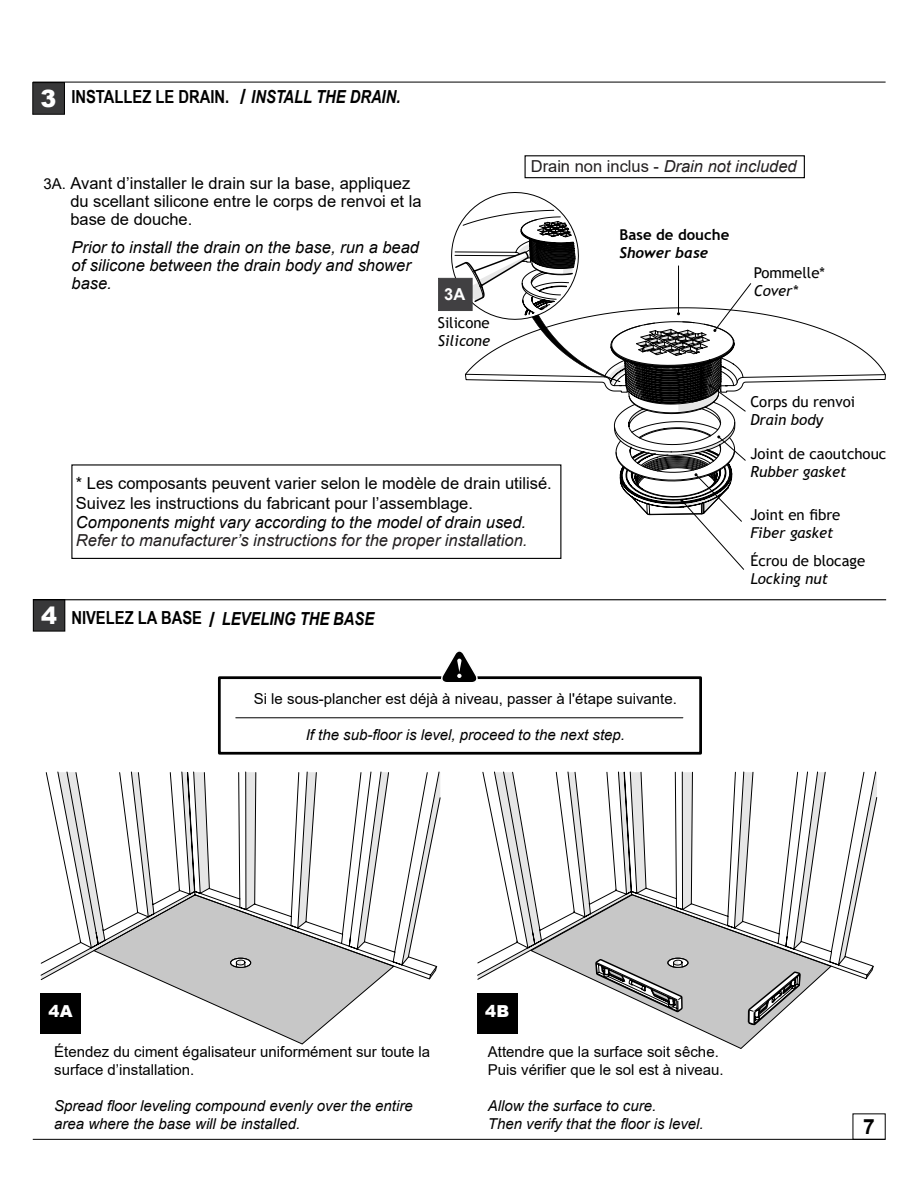
<style>
.page{position:relative;width:918px;height:1188px;background:#fff}
.page>*{position:absolute;margin:0;border:0;box-sizing:border-box;transform-origin:0 0}
.t1{font:900 23.85px "Arial";color:#fff}
.t2{font:700 21px "Arial";color:#000}
.t3{font:italic 700 18px "Arial Narrow";color:#000}
.t4{font:700 18px "Arial Narrow";color:#000}
.t5{font:16.5px/18px "Arial";color:#000}
.t6{font:italic 16.5px/18px "Arial";color:#000}
.t7{font:italic 16.5px "Arial";color:#231f20}
.t8{font:900 16.5px "Arial";color:#fff}
.t9{font:700 16.5px "Arial";color:#fff}
.t10{font:15px/18px "Arial";color:#000}
.t11{font:italic 15px/18px "Arial";color:#000}
.t12{font:15px "Trebuchet MS";color:#000}
.t13{font:italic 15px "Trebuchet MS";color:#000}
.t14{font:700 15px "Trebuchet MS";color:#000}
.t15{font:italic 700 15px "Trebuchet";color:#000}
.s1{font-style:normal}
.s2{font-family:"Arial";font-style:normal;font-size:21px}
.s3{font-size:15px}
</style>
<div class="page">
<hr style="left:33px;top:1139px;width:852px;height:1px;background:#000">
<hr style="left:33px;top:82px;width:853px;height:1px;background:#000">
<div style="left:33px;top:83px;width:31px;height:31px;background:#383839"></div>
<div style="left:32px;top:82px;width:33px;height:33px;border:1px solid #000"></div>
<div style="left:33px;top:600px;width:32px;height:31px;background:#383839"></div>
<div style="left:33px;top:599px;width:32px;height:32px;border:1px solid #000"></div>
<hr style="left:33px;top:599px;width:853px;height:1px;background:#000">
<div style="left:525px;top:155px;width:280px;height:23px;border:1px solid #000"></div>
<div style="left:71px;top:464px;width:490px;height:95px;border:1px solid #000"></div>
<div style="left:438px;top:278px;width:34px;height:33px;background:#414042"></div>
<svg style="left:451px;top:192px;width:435px;height:378px"></svg>
<div style="left:40px;top:993px;width:41px;height:41px;background:#000"></div>
<div style="left:477px;top:993px;width:41px;height:41px;background:#000"></div>
<div style="left:218px;top:676px;width:484px;height:79px;border:3px solid #000"></div>
<svg style="left:440px;top:651px;width:40px;height:31px"></svg>
<hr style="left:236px;top:718px;width:447px;height:1px;background:#000">
<svg style="left:160px;top:981px;width:217px;height:64px"></svg>
<svg style="left:477px;top:771px;width:400px;height:209px"></svg>
<svg style="left:40px;top:771px;width:400px;height:209px"></svg>
<svg style="left:231px;top:958px;width:20px;height:9px"></svg>
<svg style="left:478px;top:772px;width:348px;height:267px"></svg>
<div style="left:668px;top:958px;width:20px;height:10px;border:1px solid #000;border-radius:50%"></div>
<svg style="left:235px;top:960px;width:11px;height:8px"></svg>
<div style="left:230px;top:958px;width:21px;height:10px;border:1px solid #000;border-radius:50%"></div>
<h1 class="t1" style="left:41px;top:81px;width:17px">3</h1>
<p class="t4" style="left:71px;top:83px;width:25px">INSTALL</p>
<p class="t4" style="left:133px;top:83px;width:56px">EZ LE DRAI</p>
<p class="t3" style="left:215px;top:83px;width:52px"><span class="s1">N.</span> <span class="s2">/</span> INSTALL</p>
<p class="t3" style="left:316px;top:83px;width:44px">THE DRAIN</p>
<p class="t3" style="left:396px;top:83px;width:6px">.</p>
<p class="t5" style="left:70px;top:174px;width:353px;text-indent:-27px"><span class="s3">3A.</span> Avant d’installer le drain sur la base, appliquez du scellant silicone entre le corps de renvoi et la base de douche.</p>
<p class="t6" style="left:72px;top:239px;width:349px">Prior to install the drain on the base, run a bead of silicone between the drain body and shower base.</p>
<p class="t9" style="left:444px;top:282px;width:23px">3A</p>
<p class="t12" style="left:438px;top:314px;width:54px">Silicone</p>
<p class="t13" style="left:438px;top:332px;width:54px">Silicone</p>
<p class="t7" style="left:531px;top:155px;width:267px"><span class="s1">Drain non inclus -</span> Drain not included</p>
<p class="t14" style="left:620px;top:225px;width:111px">Base de douche</p>
<p class="t15" style="left:620px;top:243px;width:90px">Shower base</p>
<p class="t12" style="left:754px;top:263px;width:73px">Pommelle*</p>
<p class="t13" style="left:754px;top:281px;width:46px">Cover*</p>
<p class="t12" style="left:750px;top:392px;width:106px">Corps du renvoi</p>
<p class="t13" style="left:750px;top:410px;width:75px">Drain body</p>
<p class="t5" style="left:76px;top:473px;width:477px;line-height:19.8px">* Les composants peuvent varier selon le modèle de drain utilisé.<br>Suivez les instructions du fabricant pour l’assemblage.</p>
<p class="t6" style="left:76px;top:514px;width:452px">Components might vary according to the model of drain used.</p>
<p class="t7" style="left:76px;top:530px;width:453px">Refer to manufacturer’s instructions for the proper installation.</p>
<h1 class="t1" style="left:41px;top:598px;width:17px">4</h1>
<p class="t3" style="left:71px;top:605px;width:304px"><span class="s1">NIVELEZ LA BASE</span> <span class="s2">/</span> LEVELING THE BASE</p>
<p class="t10" style="left:254px;top:690px;width:425px">Si le sous-plancher est déjà à niveau, passer à l'étape suivante.</p>
<p class="t11" style="left:306px;top:726px;width:321px">If the sub-floor is level, proceed to the next step.</p>
<p class="t12" style="left:750px;top:444px;width:137px">Joint de caoutchouc</p>
<p class="t13" style="left:750px;top:462px;width:98px">Rubber gasket</p>
<p class="t12" style="left:750px;top:505px;width:92px">Joint en fibre</p>
<p class="t13" style="left:750px;top:524px;width:85px">Fiber gasket</p>
<p class="t12" style="left:750px;top:552px;width:116px">Écrou de blocage</p>
<p class="t13" style="left:750px;top:570px;width:79px">Locking nut</p>
<p class="t8" style="left:49px;top:999px;width:26px">4A</p>
<p class="t8" style="left:485px;top:999px;width:26px">4b</p>
<p class="t10" style="left:488px;top:1042px;width:237px">Attendre que la surface soit sêche.<br>Puis vérifier que le sol est à niveau.</p>
<p class="t11" style="left:488px;top:1097px;width:217px">Allow the surface to cure.<br>Then verify that the floor is level.</p>
<p class="t10" style="left:54px;top:1043px;width:378px">Étendez du ciment égalisateur uniformément sur toute la surface d’installation.</p>
<p class="t11" style="left:54px;top:1097px;width:360px">Spread floor leveling compound evenly over the entire area where the base will be installed.</p>
<p class="t2" style="left:863px;top:1112px;width:13px">7</p>
</div>
